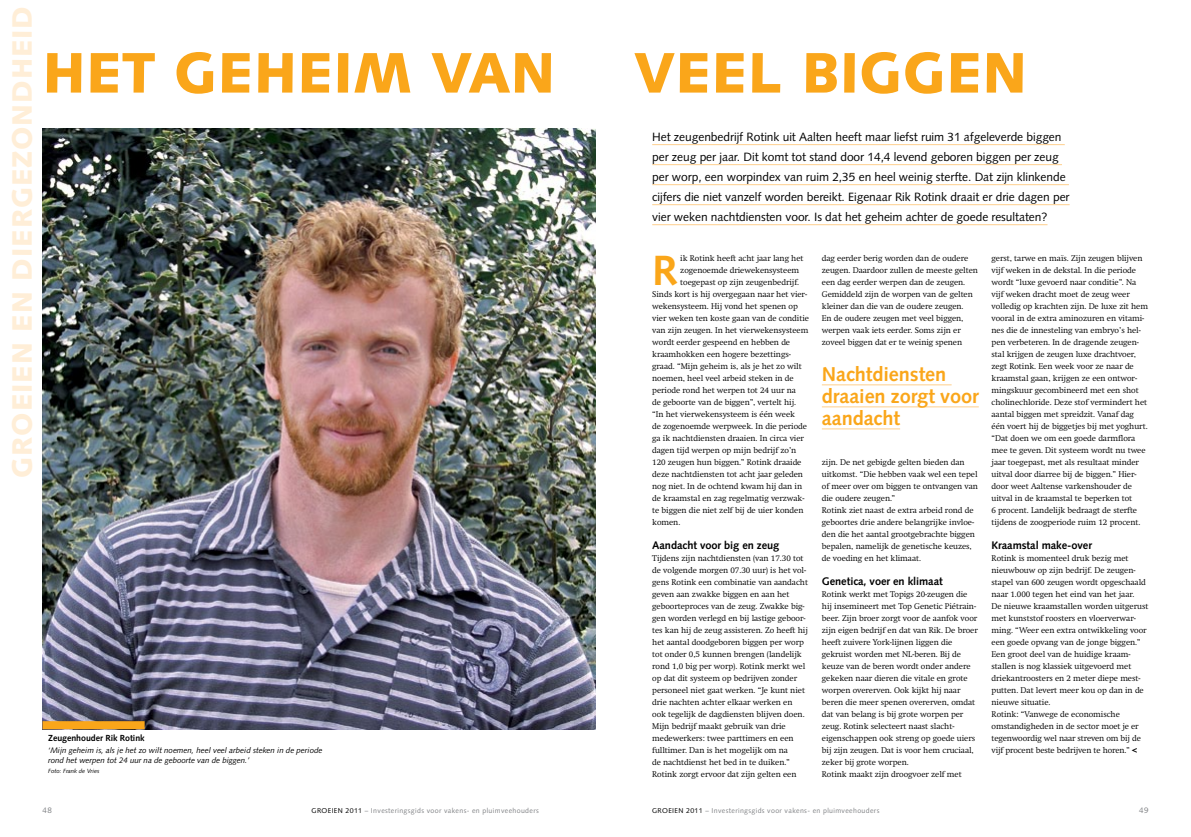
<style>
.page{position:relative;width:1191px;height:837px;background:#fff}
.page>*{position:absolute;margin:0;border:0;box-sizing:border-box;transform-origin:0 0}
.t1{font:900 57px "Syntax LT Std";letter-spacing:.005em;color:#faa61a}
.t2{font:700 42.2px "Syntax LT Std";color:#faa61a}
.t3{font:900 28px "Syntax LT Std";letter-spacing:.03em;color:#ffeed7}
.t4{font:700 20px/22px "Syntax LT Std";letter-spacing:-.005em;color:#faa61a}
.t5{font:12px/20px "Syntax LT Std";letter-spacing:-.005em;color:#000}
.t6{font:700 11px "Syntax LT Std";letter-spacing:-.005em;color:#000}
.t7{font:700 8.8px "Syntax LT Std";letter-spacing:-.005em;color:#000}
.t8{font:300 8.2px/12px "Swift";letter-spacing:-.005em;color:#000}
.t9{font:italic 8px/10px "Syntax LT Std";letter-spacing:-.005em;color:#000}
.t10{font:8px "Syntax LT Std";color:#808285}
.t11{font:7px "Syntax LT Std";letter-spacing:.05em;color:#808285}
.t12{font:italic 6px "Syntax LT Std";letter-spacing:-.005em;color:#000}
.s1{font-weight:700;font-stretch:condensed}
.s2{color:#000}
</style>
<div class="page">
<img style="left:43px;top:129px;width:552px;height:600px">
<hr style="left:652px;top:144px;width:412px;height:1px;background:#fecf8d">
<hr style="left:652px;top:164px;width:410px;height:1px;background:#fecf8d">
<hr style="left:652px;top:184px;width:417px;height:1px;background:#fecf8d">
<hr style="left:652px;top:204px;width:417px;height:1px;background:#fecf8d">
<hr style="left:652px;top:224px;width:395px;height:1px;background:#fecf8d">
<hr style="left:822px;top:384px;width:129px;height:1px;background:#fecf8d">
<hr style="left:822px;top:406px;width:156px;height:1px;background:#fecf8d">
<hr style="left:822px;top:428px;width:78px;height:1px;background:#fecf8d">
<div style="left:43px;top:721px;width:102px;height:8px;background:#faa61a"></div>
<h3 class="t3" style="left:5px;top:477px;width:469px;rotate:-90deg">GROEIEN EN DIERGEZONDHEID</h3>
<h1 class="t1" style="left:43px;top:39px;width:506px">HET GE HEIM VAN</h1>
<h1 class="t1" style="left:634px;top:39px;width:243px">VEEL BIGGEN</h1>
<p class="t5" style="left:652px;top:126px;width:419px">Het zeugenbedrijf Rotink uit Aalten heeft maar liefst ruim 31 afgeleverde biggen per zeug per jaar. Dit komt tot stand door 14,4 levend geboren biggen per zeug per worp, een worpindex van ruim 2,35 en heel weinig sterfte. Dat zijn klinkende cijfers die niet vanzelf worden bereikt. Eigenaar Rik Rotink draait er drie dagen per vier weken nachtdiensten voor. Is dat het geheim achter de goede resultaten?</p>
<h2 class="t2" style="left:652px;top:246px;width:27px">R</h2>
<p class="t8" style="left:680px;top:252px;width:125px">ik Rotink heeft acht jaar lang het</p>
<p class="t8" style="left:822px;top:252px;width:158px">dag eerder berig worden dan de oudere zeugen. Daardoor zullen de meeste gelten een dag eerder werpen dan de zeugen.<br>Gemiddeld zijn de worpen van de gelten kleiner dan die van de oudere zeugen.<br>En de oudere zeugen met veel biggen, werpen vaak iets eerder. Soms zijn er zoveel biggen dat er te weinig spenen</p>
<p class="t8" style="left:991px;top:252px;width:158px">gerst, tarwe en maïs. Zijn zeugen blijven vijf weken in de dekstal. In die periode wordt “luxe gevoerd naar conditie”. Na vijf weken dracht moet de zeug weer volledig op krachten zijn. De luxe zit hem vooral in de extra aminozuren en vitami&shy;nes die de innesteling van embryo’s hel&shy;pen verbeteren. In de dragende zeugen&shy;stal krijgen de zeugen luxe drachtvoer, zegt Rotink. Een week voor ze naar de kraamstal gaan, krijgen ze een ontwor&shy;mingskuur gecombineerd met een shot cholinechloride. Deze stof vermindert het aantal biggen met spreidzit. Vanaf dag één voert hij de biggetjes bij met yoghurt. “Dat doen we om een goede darmflora mee te geven. Dit systeem wordt nu twee jaar toegepast, met als resultaat minder uitval door diarree bij de biggen.” Hier&shy;door weet Aaltense varkenshouder de uitval in de kraamstal te beperken tot<br>6 procent. Landelijk bedraagt de sterfte tijdens de zoogperiode ruim 12 procent.</p>
<h3 class="t6" style="left:991px;top:538px;width:102px">Kraamstal make-over</h3>
<p class="t8" style="left:991px;top:552px;width:158px">Rotink is momenteel druk bezig met nieuwbouw op zijn bedrijf. De zeugen&shy;stapel van 600 zeugen wordt opgeschaald naar 1.000 tegen het eind van het jaar.<br>De nieuwe kraamstallen worden uitgerust met kunststof roosters en vloerverwar&shy;ming. “Weer een extra ontwikkeling voor een goede opvang van de jonge biggen.” Een groot deel van de huidige kraam&shy;stallen is nog klassiek uitgevoerd met driekantroosters en 2 meter diepe mest&shy;putten. Dat levert meer kou op dan in de nieuwe situatie.<br>Rotink: “Vanwege de economische omstandigheden in de sector moet je er tegenwoordig wel naar streven om bij de vijf procent beste bedrijven te horen.” <span class="s1">&lt;</span></p>
<p class="t8" style="left:680px;top:264px;width:120px">zogenoemde driewekensysteem</p>
<p class="t8" style="left:680px;top:276px;width:120px">toegepast op zijn zeugenbedrijf.</p>
<p class="t8" style="left:652px;top:288px;width:156px">Sinds kort is hij overgegaan naar het vier-</p>
<p class="t8" style="left:652px;top:300px;width:147px">wekensysteem. Hij vond het spenen op</p>
<p class="t8" style="left:652px;top:312px;width:158px">vier weken ten koste gaan van de conditie</p>
<p class="t8" style="left:652px;top:324px;width:158px">van zijn zeugen. In het vierwekensysteem</p>
<p class="t8" style="left:652px;top:336px;width:139px">wordt eerder gespeend en hebben de</p>
<p class="t8" style="left:652px;top:348px;width:140px">kraamhokken een hogere bezettings-</p>
<p class="t8" style="left:652px;top:360px;width:151px">graad. “Mijn geheim is, als je het zo wilt</p>
<p class="t8" style="left:652px;top:372px;width:143px">noemen, heel veel arbeid steken in de</p>
<p class="t8" style="left:652px;top:384px;width:145px">periode rond het werpen tot 24 uur na</p>
<p class="t8" style="left:652px;top:396px;width:145px">de geboorte van de biggen”, vertelt hij.</p>
<p class="t8" style="left:652px;top:408px;width:144px">“In het vierwekensysteem is één week</p>
<p class="t8" style="left:652px;top:420px;width:156px">de zogenoemde werpweek. In die periode</p>
<p class="t8" style="left:652px;top:432px;width:153px">ga ik nachtdiensten draaien. In circa vier</p>
<p class="t8" style="left:652px;top:444px;width:146px">dagen tijd werpen op mijn bedrijf zo’n</p>
<p class="t8" style="left:652px;top:456px;width:151px">120 zeugen hun biggen.” Rotink draaide</p>
<p class="t8" style="left:652px;top:468px;width:152px">deze nachtdiensten tot acht jaar geleden</p>
<p class="t8" style="left:652px;top:480px;width:151px">nog niet. In de ochtend kwam hij dan in</p>
<p class="t8" style="left:652px;top:492px;width:154px">de kraamstal en zag regelmatig verzwak-</p>
<p class="t8" style="left:652px;top:504px;width:153px">te biggen die niet zelf bij de uier konden</p>
<p class="t8" style="left:652px;top:516px;width:30px">komen.</p>
<h3 class="t6" style="left:652px;top:538px;width:129px">Aandacht voor big en zeug</h3>
<p class="t8" style="left:652px;top:552px;width:157px">Tijdens zijn nachtdiensten (van 17.30 tot de volgende morgen 07.30 uur) is het vol&shy;gens Rotink een combinatie van aandacht geven aan zwakke biggen en aan het geboorteproces van de zeug. Zwakke big&shy;gen worden verlegd en bij lastige geboor&shy;tes kan hij de zeug assisteren. Zo heeft hij het aantal doodgeboren biggen per worp tot onder 0,5 kunnen brengen (landelijk rond 1,0 big per worp). Rotink merkt wel op dat dit systeem op bedrijven zonder personeel niet gaat werken. “Je kunt niet drie nachten achter elkaar werken en ook tegelijk de dagdiensten blijven doen.<br>Mijn bedrijf maakt gebruik van drie medewerkers: twee parttimers en een fulltimer. Dan is het mogelijk om na<br>de nachtdienst het bed in te duiken.” Rotink zorgt ervoor dat zijn gelten een</p>
<h3 class="t4" style="left:822px;top:363px;width:158px">Nachtdiensten draaien zorgt voor aandacht</h3>
<p class="t8" style="left:822px;top:456px;width:158px">zijn. De net gebigde gelten bieden dan uitkomst. “Die hebben vaak wel een tepel of meer over om biggen te ontvangen van die oudere zeugen.”<br>Rotink ziet naast de extra arbeid rond de geboortes drie andere belangrijke invloe&shy;den die het aantal grootgebrachte biggen bepalen, namelijk de genetische keuzes, de voeding en het klimaat.</p>
<h3 class="t6" style="left:822px;top:574px;width:122px">Genetica, voer en klimaat</h3>
<p class="t8" style="left:822px;top:588px;width:157px">Rotink werkt met Topigs 20-zeugen die hij insemineert met Top Genetic Piétrain&shy;beer. Zijn broer zorgt voor de aanfok voor zijn eigen bedrijf en dat van Rik. De broer heeft zuivere York-lijnen liggen die gekruist worden met NL-beren. Bij de keuze van de beren wordt onder andere gekeken naar dieren die vitale en grote worpen overerven. Ook kijkt hij naar beren die meer spenen overerven, omdat dat van belang is bij grote worpen per zeug. Rotink selecteert naast slacht&shy;eigenschappen ook streng op goede uiers bij zijn zeugen. Dat is voor hem cruciaal, zeker bij grote worpen.<br>Rotink maakt zijn droogvoer zelf met</p>
<p class="t7" style="left:48px;top:733px;width:98px">Zeugenhouder Rik Rotink</p>
<p class="t9" style="left:48px;top:745px;width:276px">‘Mijn geheim is, als je het zo wilt noemen, heel veel arbeid steken in de periode rond het werpen tot 24 uur na de geboorte van de biggen.’</p>
<p class="t12" style="left:48px;top:767px;width:53px">Foto: Frank de Vries</p>
<p class="t10" style="left:43px;top:805px;width:11px">48</p>
<p class="t11" style="left:311px;top:806px;width:229px"><span class="s2">Groeien 2011</span> – I nvesteringsgids voor vakens- en pluimveehouders</p>
<p class="t11" style="left:652px;top:806px;width:229px"><span class="s2">Groeien 2011</span> – I nvesteringsgids voor vakens- en pluimveehouders</p>
<p class="t10" style="left:1139px;top:805px;width:11px">49</p>
</div>
